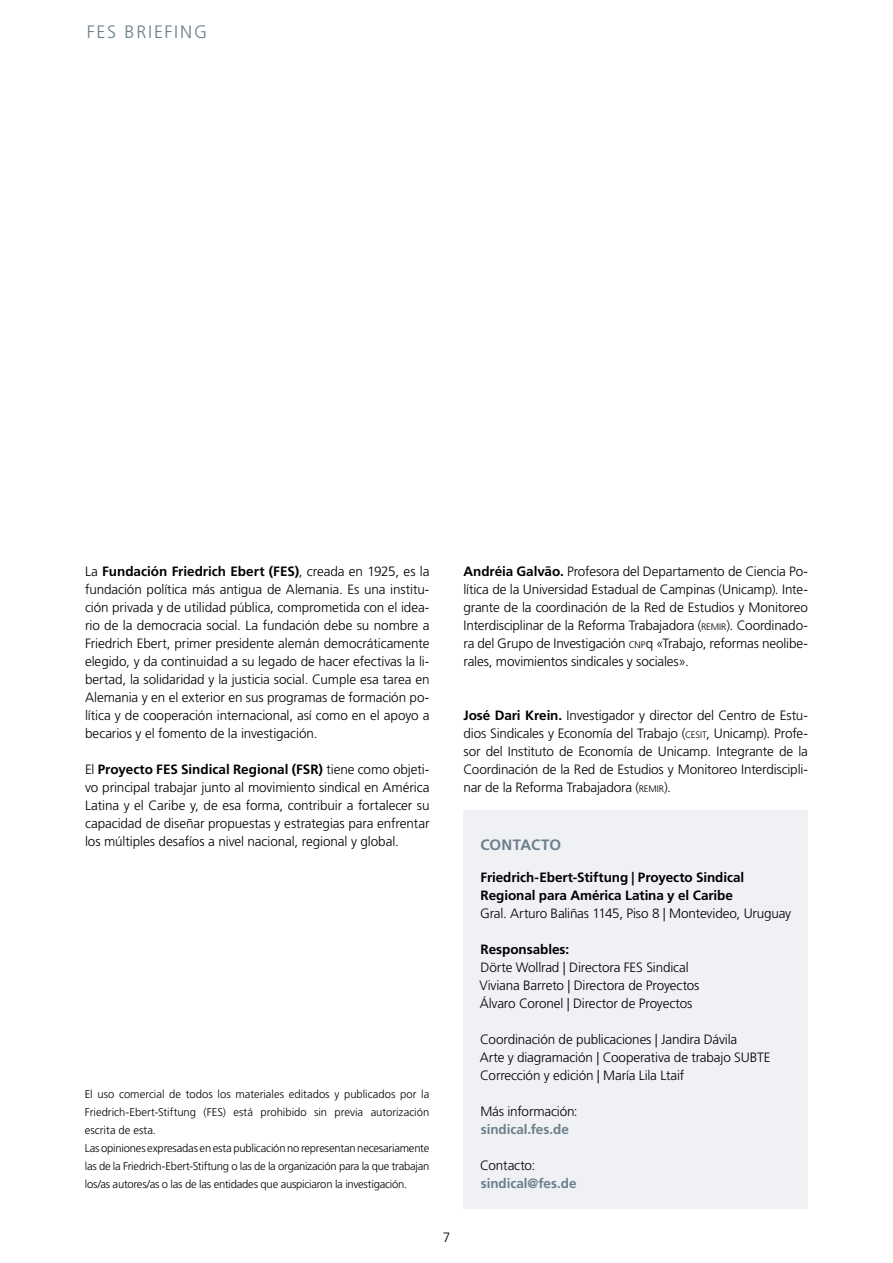
<style>
.page{position:relative;width:893px;height:1263px;background:#fff}
.page>*{position:absolute;margin:0;border:0;box-sizing:border-box;transform-origin:0 0}
.t1{font:300 18px "Frutiger LT Std";letter-spacing:.095em;color:#6c7f8c}
.t2{font:700 15px "Frutiger LT Std";letter-spacing:.01em;color:#6c7f8c}
.t3{font:300 13.5px/18px "Frutiger LT Std";letter-spacing:-.01em;color:#000;text-align:justify}
.t4{font:700 13.5px/18px "Frutiger LT Std";letter-spacing:-.005em;color:#000}
.t5{font:700 13.5px "Frutiger LT Std";letter-spacing:-.005em;color:#6c7f8c}
.t6{font:300 11.25px/18px "Frutiger LT Std";letter-spacing:-.015em;color:#000}
.s1{font-weight:700}
.s2{font-size:9.45px}
</style>
<div class="page">
<div style="left:463px;top:810px;width:345px;height:399px;background:#eff1f4"></div>
<h1 class="t1" style="left:87px;top:22px;width:122px">FES BRIEFING</h1>
<p class="t3" style="left:85px;top:563px;width:346px">La <span class="s1">Fundación Friedrich Ebert (FES)</span>, creada en 1925, es la fundación política más antigua de Alemania. Es una institu&shy;ción privada y de utilidad pública, comprometida con el idea&shy;rio de la democracia social. La fundación debe su nombre a Friedrich Ebert, primer presidente alemán democráticamente elegido, y da continuidad a su legado de hacer efectivas la li&shy;bertad, la solidaridad y la justicia social. Cumple esa tarea en Alemania y en el exterior en sus programas de formación po&shy;lítica y de cooperación internacional, así como en el apoyo a becarios y el fomento de la investigación.</p>
<p class="t3" style="left:85px;top:761px;width:346px">El <span class="s1">Proyecto FES Sindical Regional (FSR)</span> tiene como objeti&shy;vo principal trabajar junto al movimiento sindical en América Latina y el Caribe y, de esa forma, contribuir a fortalecer su capacidad de diseñar propuestas y estrategias para enfrentar los múltiples desafíos a nivel nacional, regional y global.</p>
<p class="t6" style="left:85px;top:1085px;width:346px">El uso comercial de todos los materiales editados y publicados por la Friedrich-Ebert-Stiftung (FES) está prohibido sin previa autorización escrita de esta.<br>Las opiniones expresadas en esta publicación no representan necesariamente las de la Friedrich-Ebert-Stiftung o las de la organización para la que trabajan los/as autores/as o las de las entidades que auspiciaron la investigación.</p>
<p class="t3" style="left:463px;top:562px;width:346px"><span class="s1">Andréia Galvão.</span> Profesora del Departamento de Ciencia Po&shy;lítica de la Universidad Estadual de Campinas (Unicamp). Inte&shy;grante de la coordinación de la Red de Estudios y Monitoreo Interdisciplinar de la Reforma Trabajadora (<span class="s2">REMIR</span>). Coordinado&shy;ra del Grupo de Investigación <span class="s2">CNP</span>q «Trabajo, reformas neolibe&shy;rales, movimientos sindicales y sociales».</p>
<p class="t3" style="left:463px;top:707px;width:346px"><span class="s1">José Dari Krein.</span> Investigador y director del Centro de Estu&shy;dios Sindicales y Economía del Trabajo (<span class="s2">CESIT</span>, Unicamp). Profe&shy;sor del Instituto de Economía de Unicamp. Integrante de la Coordinación de la Red de Estudios y Monitoreo Interdiscipli&shy;nar de la Reforma Trabajadora (<span class="s2">REMIR</span>).</p>
<p class="t2" style="left:480px;top:836px;width:82px">CONTACTO</p>
<p class="t4" style="left:480px;top:868px;width:265px">Friedrich-Ebert-Stiftung | Proyecto Sindical<br>Regional para América Latina y el Caribe</p>
<p class="t3" style="left:480px;top:905px;width:313px">Gral. Arturo Baliñas 1145, Piso 8 | Montevideo, Uruguay</p>
<p class="t4" style="left:481px;top:940px;width:90px">Responsables:</p>
<p class="t3" style="left:479px;top:959px;width:222px;text-align:left">Dörte Wollrad | Directora FES Sindical<br>Viviana Barreto | Directora de Proyectos<br>Álvaro Coronel | Director de Proyectos</p>
<p class="t3" style="left:480px;top:1031px;width:292px;text-align:left">Coordinación de publicaciones | Jandira Dávila<br>Arte y diagramación | Cooperativa de trabajo SUBTE<br>Corrección y edición | María Lila Ltaif</p>
<p class="t3" style="left:480px;top:1103px;width:99px">Más información:</p>
<p class="t5" style="left:481px;top:1121px;width:90px">sindical.fes.de</p>
<p class="t3" style="left:480px;top:1157px;width:57px">Contacto:</p>
<p class="t5" style="left:481px;top:1175px;width:97px">sindical@fes.de</p>
<p class="t3" style="left:443px;top:1229px;width:9px">7</p>
</div>
